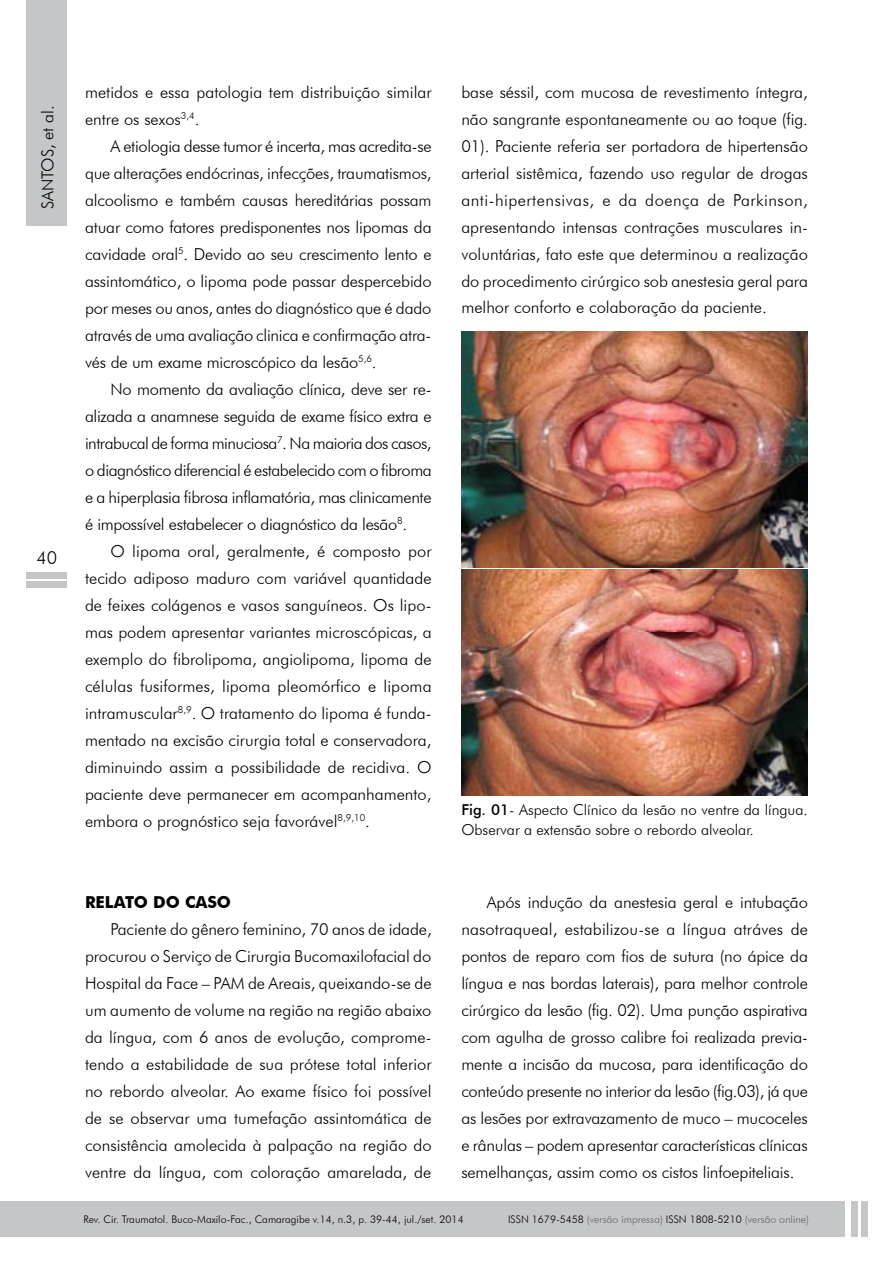
<style>
.page{position:relative;width:893px;height:1263px;background:#fff}
.page>*{position:absolute;margin:0;border:0;box-sizing:border-box;transform-origin:0 0}
.t1{font:300 18px "Futura BT";color:#000}
.t2{font:300 16.5px/27px "Futura BT";color:#000;text-align:justify}
.t3{font:700 16.5px "Futura BT";color:#000}
.t4{font:300 15px/19.5px "Futura BT";color:#000}
.t5{font:300 10.5px "Futura BT";color:#000}
.t6{font:300 10.5px "Futura BT";color:#646567}
.s1{font-weight:500}
.s2{color:#000}
</style>
<div class="page">
<div style="left:27px;top:0;width:40px;height:226px;background:#c5c6c8"></div>
<div style="left:0;top:1201px;width:845px;height:35px;background:#c5c6c8"></div>
<div style="left:861px;top:1201px;width:6px;height:35px;background:#c5c6c8"></div>
<div style="left:851px;top:1201px;width:6px;height:35px;background:#c5c6c8"></div>
<div style="left:26px;top:582px;width:41px;height:6px;background:#c5c6c8"></div>
<div style="left:26px;top:572px;width:41px;height:6px;background:#c5c6c8"></div>
<img style="left:462px;top:332px;width:345px;height:236px">
<img style="left:461px;top:570px;width:346px;height:225px">
<p class="t2" style="left:34px;top:209px;width:106px;rotate:-90deg">santos, et al.</p>
<p class="t1" style="left:36px;top:546px;width:22px">40</p>
<p class="t2" style="left:85px;top:78px;width:348px">metidos e essa patologia tem distribuição similar entre os sexos<sup>3,4</sup>.</p>
<p class="t2" style="left:85px;top:132px;width:348px;text-indent:26px">A etiologia desse tumor é incerta, mas acredita-se que alterações endócrinas, infecções, traumatismos, alcoolismo e também causas hereditárias possam atuar como fatores predisponentes nos lipomas da cavidade oral<sup>5</sup>. Devido ao seu crescimento lento e assintomático, o lipoma pode passar despercebido por meses ou anos, antes do diagnóstico que é dado através de uma avaliação clinica e confirmação atra&shy;vés de um exame microscópico da lesão<sup>5,6</sup>.</p>
<p class="t2" style="left:85px;top:375px;width:348px;text-indent:26px">No momento da avaliação clínica, deve ser re&shy;alizada a anamnese seguida de exame físico extra e intrabucal de forma minuciosa<sup>7</sup>. Na maioria dos casos, o diagnóstico diferencial é estabelecido com o fibroma e a hiperplasia fibrosa inflamatória, mas clinicamente é impossível estabelecer o diagnóstico da lesão<sup>8</sup>.</p>
<p class="t2" style="left:85px;top:537px;width:348px;text-indent:26px">O lipoma oral, geralmente, é composto por tecido adiposo maduro com variável quantidade de feixes colágenos e vasos sanguíneos. Os lipo&shy;mas podem apresentar variantes microscópicas, a exemplo do fibrolipoma, angiolipoma, lipoma de células fusiformes, lipoma pleomórfico e lipoma intramuscular<sup>8,9</sup>. O tratamento do lipoma é funda&shy;mentado na excisão cirurgia total e conservadora, diminuindo assim a possibilidade de recidiva. O paciente deve permanecer em acompanhamento, embora o prognóstico seja favorável<sup>8,9,10</sup>.</p>
<p class="t3" style="left:85px;top:892px;width:148px">RELATO DO CASO</p>
<p class="t2" style="left:85px;top:915px;width:348px;text-indent:26px">Paciente do gênero feminino, 70 anos de idade, procurou o Serviço de Cirurgia Bucomaxilofacial do Hospital da Face – PAM de Areais, queixando-se de um aumento de volume na região na região abaixo da língua, com 6 anos de evolução, comprome&shy;tendo a estabilidade de sua prótese total inferior no rebordo alveolar. Ao exame físico foi possível de se observar uma tumefação assintomática de consistência amolecida à palpação na região do ventre da língua, com coloração amarelada, de</p>
<p class="t2" style="left:461px;top:78px;width:348px">base séssil, com mucosa de revestimento íntegra, não sangrante espontaneamente ou ao toque (fig.<br>01). Paciente referia ser portadora de hipertensão arterial sistêmica, fazendo uso regular de drogas anti-hipertensivas, e da doença de Parkinson, apresentando intensas contrações musculares in&shy;voluntárias, fato este que determinou a realização do procedimento cirúrgico sob anestesia geral para melhor conforto e colaboração da paciente.</p>
<p class="t4" style="left:461px;top:800px;width:348px"><span class="s1">Fig. 01</span>- Aspecto Clínico da lesão no ventre da língua.<br>Observar a extensão sobre o rebordo alveolar.</p>
<p class="t2" style="left:461px;top:889px;width:348px;text-indent:26px">Após indução da anestesia geral e intubação nasotraqueal, estabilizou-se a língua atráves de pontos de reparo com fios de sutura (no ápice da língua e nas bordas laterais), para melhor controle cirúrgico da lesão (fig. 02). Uma punção aspirativa com agulha de grosso calibre foi realizada previa&shy;mente a incisão da mucosa, para identificação do conteúdo presente no interior da lesão (fig.03), já que as lesões por extravazamento de muco – mucoceles e rânulas – podem apresentar características clínicas semelhanças, assim como os cistos linfoepiteliais.</p>
<p class="t5" style="left:83px;top:1213px;width:382px">Rev. Cir. Traumatol. Buco-Maxilo-Fac., Camaragibe v.14, n.3, p. 39-44, jul./set. 2014</p>
<p class="t6" style="left:508px;top:1213px;width:302px"><span class="s2">ISSN 1679-5458</span> (versão impressa) <span class="s2">ISSN 1808-5210</span> (versão online)</p>
</div>
